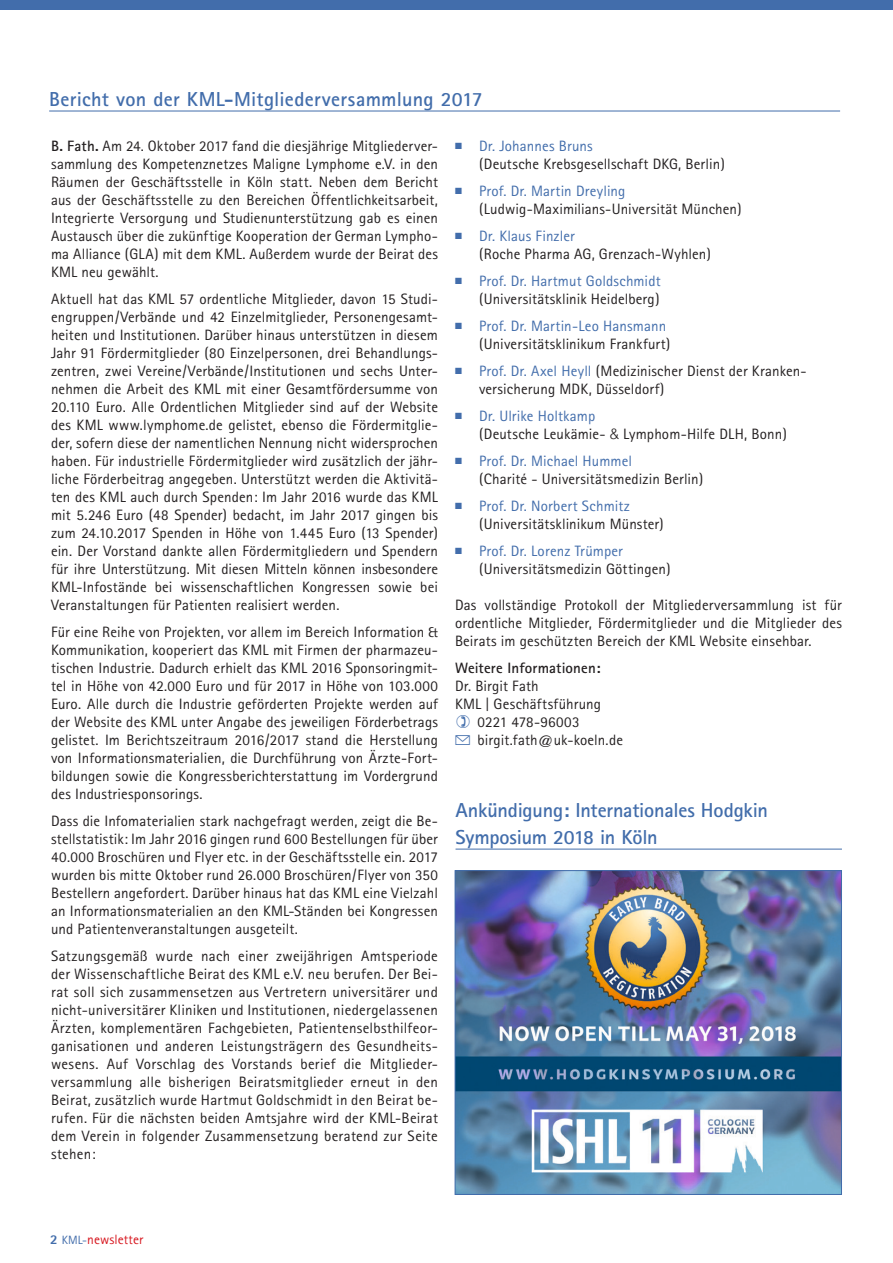
<style>
.page{position:relative;width:893px;height:1263px;background:#fff}
.page>*{position:absolute;margin:0;border:0;box-sizing:border-box;transform-origin:0 0}
.Überschrift_mit_Unte{font:700 20.25px/27px "Rotis Sans Serif";letter-spacing:-.005em;color:#426dab}
.Überschrift_mit_Unte-2{font:700 20.25px "Rotis Sans Serif";letter-spacing:.015em;color:#426dab}
.NL_BODY{font:15px/18px "Rotis Sans Serif";letter-spacing:.01em;color:#231f20}
.NL_BODY_OHNE_Einzug{font:15px "Rotis Sans Serif";letter-spacing:.01em;color:#231f20}
.NL_BODY-2{font:15px "Rotis Sans Serif";letter-spacing:.01em;color:#426dab}
.NL_BODY-3{font:700 15px "Rotis Sans Serif";letter-spacing:.005em;color:#231f20}
.t1{font:13.5px "Rotis Sans Serif";letter-spacing:.005em;color:#d7171f}
.s1{font-weight:700}
.s2{color:#426dab}
.s3{font-family:"Helvetica Neue";font-weight:300}
.s4{font-family:"Mini Pics Digidings";font-size:16.5px;color:#426dab}
.s5{font-weight:800;color:#426dab}
.s6{font-size:12px;color:#426dab}
</style>
<div class="page">
<div style="left:0;top:0;width:893px;height:10px;background:#426dab"></div>
<hr style="left:49px;top:111px;width:791px;height:1px;background:#426dab">
<hr style="left:456px;top:849px;width:386px;height:1px;background:#426dab">
<img style="left:457px;top:872px;width:383px;height:321px">
<div style="left:455px;top:870px;width:387px;height:325px;border:1px solid #426dab"></div>
<p class="Überschrift_mit_Unte-2" style="left:49px;top:86px;width:435px">Bericht von der KML-Mitgliederversammlung 2017</p>
<p class="NL_BODY" style="left:51px;top:136px;width:388px;text-align:justify"><span class="s1">B. Fath.</span> Am 24. Oktober 2017 fand die diesjährige Mitgliederver&shy;sammlung des Kompetenznetzes Maligne Lymphome e.V. in den Räumen der Geschäftsstelle in Köln statt. Neben dem Bericht aus der Geschäftsstelle zu den Bereichen Öffentlichkeitsarbeit, Integrierte Versorgung und Studienunterstützung gab es einen Austausch über die zukünftige Kooperation der German Lympho&shy;ma Alliance (GLA) mit dem KML. Außerdem wurde der Beirat des KML neu gewählt.</p>
<p class="NL_BODY" style="left:51px;top:289px;width:388px;text-align:justify">Aktuell hat das KML 57 ordentliche Mitglieder, davon 15 Studi&shy;engruppen/Verbände und 42 Einzelmitglieder, Personengesamt&shy;heiten und Institutionen. Darüber hinaus unterstützen in diesem Jahr 91 Fördermitglieder (80 Einzelpersonen, drei Behandlungs&shy;zentren, zwei Vereine/Verbände/Institutionen und sechs Unter&shy;nehmen die Arbeit des KML mit einer Gesamtfördersumme von 20.110 Euro. Alle Ordentlichen Mitglieder sind auf der Website des KML www.lymphome.de gelistet, ebenso die Fördermitglie&shy;der, sofern diese der namentlichen Nennung nicht widersprochen haben. Für industrielle Fördermitglieder wird zusätzlich der jähr&shy;liche Förderbeitrag angegeben. Unterstützt werden die Aktivitä&shy;ten des KML auch durch Spenden: Im Jahr 2016 wurde das KML mit 5.246 Euro (48 Spender) bedacht, im Jahr 2017 gingen bis zum 24.10.2017 Spenden in Höhe von 1.445 Euro (13 Spender) ein. Der Vorstand dankte allen Fördermitgliedern und Spendern für ihre Unterstützung. Mit diesen Mitteln können insbesondere KML-Infostände bei wissenschaftlichen Kongressen sowie bei Veranstaltungen für Patienten realisiert werden.</p>
<p class="NL_BODY" style="left:51px;top:622px;width:388px;text-align:justify">Für eine Reihe von Projekten, vor allem im Bereich Information &amp; Kommunikation, kooperiert das KML mit Firmen der pharmazeu&shy;tischen Industrie. Dadurch erhielt das KML 2016 Sponsoringmit&shy;tel in Höhe von 42.000 Euro und für 2017 in Höhe von 103.000<br>Euro. Alle durch die Industrie geförderten Projekte werden auf der Website des KML unter Angabe des jeweiligen Förderbetrags gelistet. Im Berichtszeitraum 2016/2017 stand die Herstellung von Informationsmaterialien, die Durchführung von Ärzte-Fort&shy;bildungen sowie die Kongressberichterstattung im Vordergrund des Industriesponsorings.</p>
<p class="NL_BODY" style="left:51px;top:811px;width:388px;text-align:justify">Dass die Infomaterialien stark nachgefragt werden, zeigt die Be&shy;stellstatistik: Im Jahr 2016 gingen rund 600 Bestellungen für über 40.000 Broschüren und Flyer etc. in der Geschäftsstelle ein. 2017 wurden bis mitte Oktober rund 26.000 Broschüren/Flyer von 350<br>Bestellern angefordert. Darüber hinaus hat das KML eine Vielzahl an Informationsmaterialien an den KML-Ständen bei Kongressen und Patientenveranstaltungen ausgeteilt.</p>
<p class="NL_BODY" style="left:51px;top:946px;width:388px;text-align:justify">Satzungsgemäß wurde nach einer zweijährigen Amtsperiode der Wissenschaftliche Beirat des KML e.V. neu berufen. Der Bei&shy;rat soll sich zusammensetzen aus Vertretern universitärer und nicht-universitärer Kliniken und Institutionen, niedergelassenen Ärzten, komplementären Fachgebieten, Patientenselbsthilfeor&shy;ganisationen und anderen Leistungsträgern des Gesundheits&shy;wesens. Auf Vorschlag des Vorstands berief die Mitglieder&shy;versammlung alle bisherigen Beiratsmitglieder erneut in den Beirat, zusätzlich wurde Hartmut Goldschmidt in den Beirat be&shy;rufen. Für die nächsten beiden Amtsjahre wird der KML-Beirat dem Verein in folgender Zusammensetzung beratend zur Seite stehen:</p>
<p class="NL_BODY" style="left:479px;top:136px;width:247px;text-indent:-24px"><span class="s2">■ Dr. Johannes Bruns<br></span>(Deutsche Krebsgesellschaft DKG, Berlin)</p>
<p class="NL_BODY" style="left:479px;top:181px;width:264px;text-indent:-24px"><span class="s2">■ Prof. Dr. Martin Dreyling </span>(Ludwig-Maximilians-Universität München)</p>
<p class="NL_BODY" style="left:479px;top:226px;width:234px;text-indent:-24px"><span class="s2">■ Dr. Klaus Finzler<br></span>(Roche Pharma AG, Grenzach-Wyhlen)</p>
<p class="NL_BODY-2" style="left:455px;top:272px;width:207px">■ Prof. Dr. Hartmut Goldschmidt</p>
<p class="NL_BODY" style="left:479px;top:289px;width:182px">(Universitätsklinik Heidelberg)</p>
<p class="NL_BODY" style="left:455px;top:316px;width:217px;text-align:right"><span class="s2">■ Prof. Dr. Martin-Leo Hansmann </span>(Universitätsklinikum Frankfurt)</p>
<p class="NL_BODY" style="left:479px;top:361px;width:329px;text-indent:-24px"><span class="s2">■ Prof. Dr. Axel Heyll</span> (Medizinischer Dienst der Kranken&shy;versicherung MDK, Düsseldorf)</p>
<p class="NL_BODY" style="left:479px;top:406px;width:309px;text-indent:-24px"><span class="s2">■ Dr. Ulrike Holtkamp<br></span>(Deutsche Leukämie- <span class="s3">&amp;</span> Lymphom-Hilfe DLH, Bonn)</p>
<p class="NL_BODY" style="left:479px;top:451px;width:226px;text-indent:-24px"><span class="s2">■ Prof. Dr. Michael Hummel<br></span>(Charité - Universitätsmedizin Berlin)</p>
<p class="NL_BODY" style="left:479px;top:496px;width:186px;text-indent:-24px"><span class="s2">■ Prof. Dr. Norbert Schmitz </span>(Universitätsklinikum Münster)</p>
<p class="NL_BODY" style="left:479px;top:541px;width:193px;text-indent:-24px"><span class="s2">■ Prof. Dr. Lorenz Trümper </span>(Universitätsmedizin Göttingen)</p>
<p class="NL_BODY" style="left:455px;top:595px;width:388px;text-align:justify">Das vollständige Protokoll der Mitgliederversammlung ist für ordentliche Mitglieder, Fördermitglieder und die Mitglieder des Beirats im geschützten Bereich der KML Website einsehbar.</p>
<p class="NL_BODY-3" style="left:455px;top:658px;width:147px">Weitere Informationen:</p>
<p class="NL_BODY_OHNE_Einzug" style="left:455px;top:677px;width:85px">Dr. Birgit Fath</p>
<p class="NL_BODY_OHNE_Einzug" style="left:455px;top:695px;width:148px">KML | Geschäftsführung</p>
<p class="NL_BODY_OHNE_Einzug" style="left:477px;top:713px;width:104px">0221 478-96003</p>
<p class="NL_BODY_OHNE_Einzug" style="left:455px;top:731px;width:170px"><span class="s4">i</span> birgit.fath@uk-koeln.de</p>
<p class="Überschrift_mit_Unte" style="left:456px;top:796px;width:314px">Ankündigung: Internationales Hodgkin<br>Symposium 2018 in Köln</p>
<p class="t1" style="left:50px;top:1231px;width:95px"><span class="s5">2</span> <span class="s6">KML-</span>newsletter</p>
</div>
